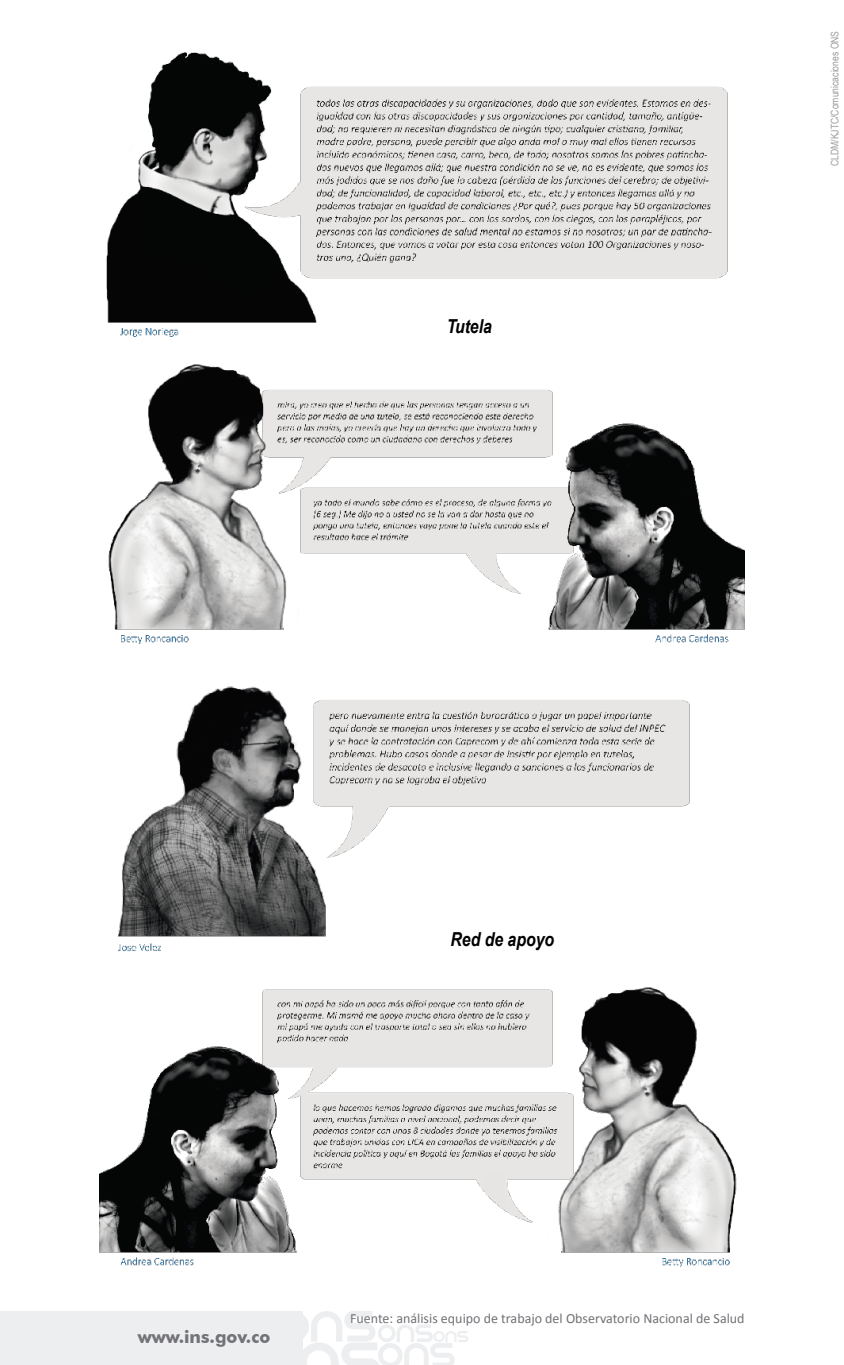
<style>
.page{position:relative;width:844px;height:1365px;background:#fff}
.page>*{position:absolute;margin:0;border:0;box-sizing:border-box;transform-origin:0 0}
.t1{font:italic 700 19.25px "Arial Narrow";color:#000}
.t2{font:700 17.5px "Futura BT";color:#727277}
.t3{font:14px "Calibri";color:#727277}
.t4{font:10.5px "Arial Narrow";color:#9c9ba0}
</style>
<div class="page">
<div style="left:0;top:1310px;width:303px;height:54px;background:#edeef0"></div>
<svg style="left:256px;top:1310px;width:212px;height:54px"></svg>
<img style="left:106px;top:52px;width:638px;height:900px">
<img style="left:99px;top:987px;width:638px;height:280px">
<h1 class="t1" style="left:446px;top:311px;width:47px">Tutela</h1>
<p class="t4" style="left:826px;top:166px;width:137px;rotate:-90deg">CLDM/KJTC/Comunicaciones ONS</p>
<h1 class="t1" style="left:450px;top:924px;width:105px">Red de apoyo</h1>
<p class="t2" style="left:138px;top:1325px;width:134px">www.ins.gov.co</p>
<p class="t3" style="left:350px;top:1309px;width:396px">Fuente: análisis equipo de trabajo del Observatorio Nacional de Salud</p>
</div>
